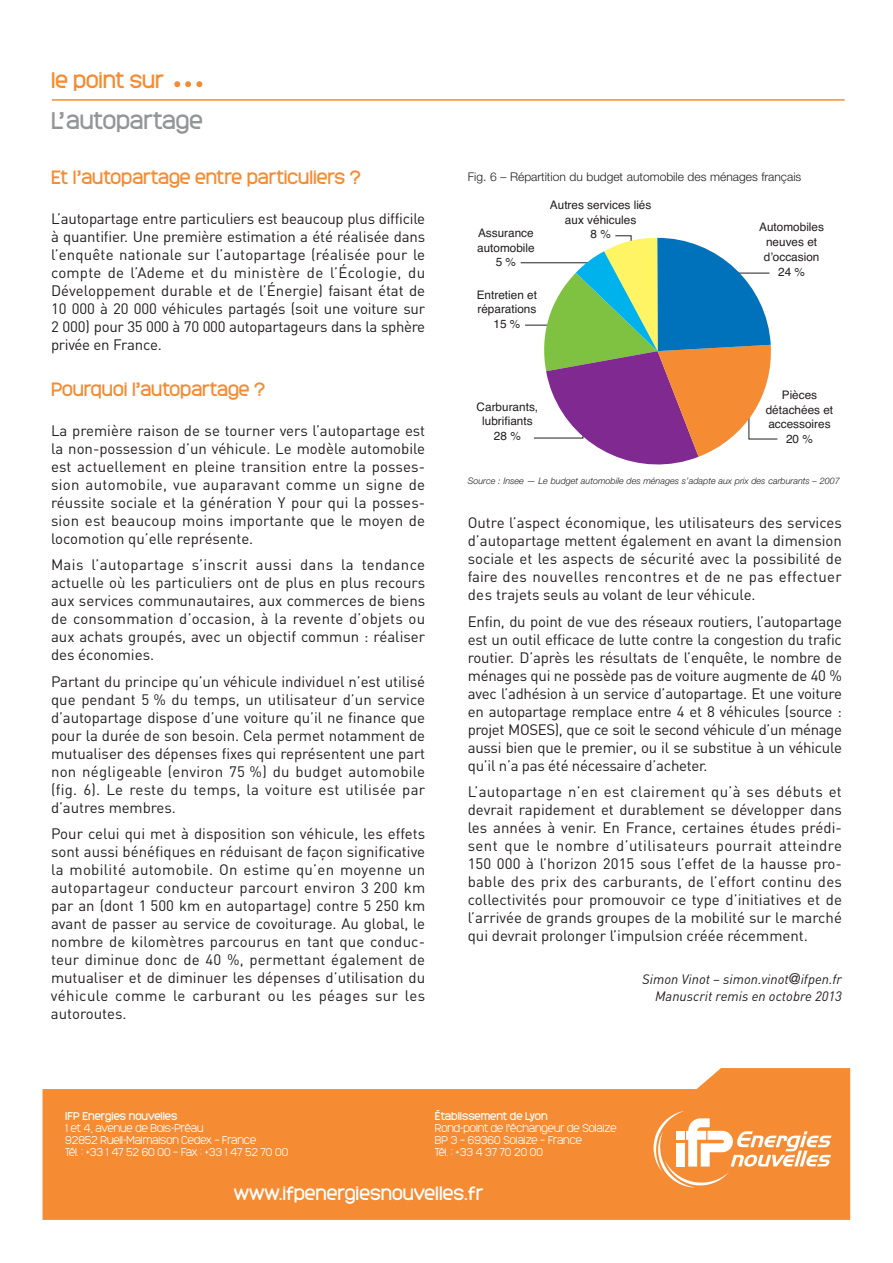
<style>
.page{position:relative;width:893px;height:1263px;background:#fff}
.page>*{position:absolute;margin:0;border:0;box-sizing:border-box;transform-origin:0 0}
.t1{font:22.5px "Monark";color:#939598}
.t2{font:21px "Monark";color:#f58b32}
.t3{font:18px "Monark";color:#f58b32}
.t4{font:18px "Monark";color:#fff}
.t5{font:15px/18px "DIN";color:#231f20;text-align:justify}
.t6{font:italic 13.5px/16.5px "DIN";color:#231f20;text-align:right}
.t7{font:300 12px "Helvetica Neue LT Std";color:#231f20}
.t8{font:11.85px/14.7px "Helvetica";color:#231f20;text-align:center}
.t9{font:300 10.5px/12px "Monark";color:#fff}
.t10{font:10.5px "Monark";color:#fff}
.t11{font:italic 300 9px "Helvetica Neue LT Std";color:#231f20}
.s1{font-family:"Helvetica Neue LT Std";font-size:15px}
</style>
<div class="page">
<svg style="left:43px;top:1068px;width:807px;height:152px;background:#f69a4c"></svg>
<svg style="left:653px;top:1111px;width:178px;height:76px"></svg>
<svg style="left:174px;top:81px;width:28px;height:6px"></svg>
<hr style="left:52px;top:99px;width:793px;height:2px;background:#f58b32">
<hr style="left:521px;top:262px;width:68px;height:1px;background:#231f20">
<hr style="left:525px;top:325px;width:31px;height:1px;background:#231f20">
<svg style="left:533px;top:235px;width:245px;height:229px"></svg>
<h2 class="t2" style="left:51px;top:65px;width:115px">le point sur</h2>
<h1 class="t1" style="left:51px;top:105px;width:153px">L’autopartage</h1>
<p class="t3" style="left:51px;top:165px;width:311px">Et l’autopartage entre particuliers ?</p>
<p class="t5" style="left:51px;top:209px;width:376px">L’autopartage entre particuliers est beaucoup plus difficile à quantifier. Une première estimation a été réalisée dans l’enquête nationale sur l’autopartage (réalisée pour le compte de l’Ademe et du ministère de l’Écologie, du Développement durable et de l’Énergie) faisant état de 10 000 à 20 000 véhicules partagés (soit une voiture sur 2 000) pour 35 000 à 70 000 autopartageurs dans la sphère privée en France.</p>
<p class="t3" style="left:51px;top:377px;width:216px">Pourquoi l’autopartage ?</p>
<p class="t5" style="left:51px;top:421px;width:376px">La première raison de se tourner vers l’autopartage est la non-possession d’un véhicule. Le modèle automobile est actuellement en pleine transition entre la posses&shy;sion automobile, vue auparavant comme un signe de réussite sociale et la génération Y pour qui la posses&shy;sion est beaucoup moins importante que le moyen de locomotion qu’elle représente.</p>
<p class="t5" style="left:51px;top:555px;width:376px">Mais l’autopartage s’inscrit aussi dans la tendance actuelle où les particuliers ont de plus en plus recours aux services communautaires, aux commerces de biens de consommation d’occasion, à la revente d’objets ou aux achats groupés, avec un objectif commun : réaliser des économies.</p>
<p class="t5" style="left:51px;top:672px;width:376px">Partant du principe qu’un véhicule individuel n’est utilisé que pendant 5 % du temps, un utilisateur d’un service d’autopartage dispose d’une voiture qu’il ne finance que pour la durée de son besoin. Cela permet notamment de mutualiser des dépenses fixes qui représentent une part non négligeable (environ 75 %) du budget automobile (fig. 6). Le reste du temps, la voiture est utilisée par d’autres membres.</p>
<p class="t5" style="left:51px;top:824px;width:376px">Pour celui qui met à disposition son véhicule, les effets sont aussi bénéfiques en réduisant de façon significative la mobilité automobile. On estime qu’en moyenne un autopartageur conducteur parcourt environ 3 200 km par an (dont 1 500 km en autopartage) contre 5 250 km avant de passer au service de covoiturage. Au global, le nombre de kilomètres parcourus en tant que conduc&shy;teur diminue donc de 40 %, permettant également de mutualiser et de diminuer les dépenses d’utilisation du véhicule comme le carburant ou les péages sur les autoroutes.</p>
<p class="t7" style="left:468px;top:173px;width:335px">Fig. 6 – Répartition du budget automobile des ménages français</p>
<p class="t8" style="left:477px;top:226px;width:59px">Assurance automobile<br>5 %</p>
<p class="t8" style="left:477px;top:287px;width:62px">Entretien et réparations<br>15 %</p>
<p class="t8" style="left:550px;top:198px;width:103px">Autres services liés aux véhicules<br>8 %</p>
<p class="t8" style="left:477px;top:399px;width:63px">Carburants, lubrifiants<br>28 %</p>
<p class="t8" style="left:759px;top:220px;width:66px">Automobiles neuves et d’occasion<br>24 %</p>
<p class="t8" style="left:766px;top:388px;width:69px">Pièces détachées et accessoires<br>20 %</p>
<p class="t11" style="left:468px;top:478px;width:374px">Source : Insee — Le budget automobile des ménages s’adapte aux prix des carburants – 2007</p>
<p class="t5" style="left:468px;top:513px;width:376px">Outre l’aspect économique, les utilisateurs des services d’autopartage mettent également en avant la dimension sociale et les aspects de sécurité avec la possibilité de faire des nouvelles rencontres et de ne pas effectuer des trajets seuls au volant de leur véhicule.</p>
<p class="t5" style="left:468px;top:612px;width:376px">Enfin, du point de vue des réseaux routiers, l’autopartage est un outil efficace de lutte contre la congestion du trafic routier. D’après les résultats de l’enquête, le nombre de ménages qui ne possède pas de voiture augmente de 40 % avec l’adhésion à un service d’autopartage. Et une voiture en autopartage remplace entre 4 et 8 véhicules (source : projet MOSES), que ce soit le second véhicule d’un ménage aussi bien que le premier, ou il se substitue à un véhicule qu’il n’a pas été nécessaire d’acheter.</p>
<p class="t5" style="left:468px;top:782px;width:376px">L’autopartage n’en est clairement qu’à ses débuts et devrait rapidement et durablement se développer dans les années à venir. En France, certaines études prédi&shy;sent que le nombre d’utilisateurs pourrait atteindre 150 000 à l’horizon 2015 sous l’effet de la hausse pro&shy;bable des prix des carburants, de l’effort continu des collectivités pour promouvoir ce type d’initiatives et de l’arrivée de grands groupes de la mobilité sur le marché qui devrait prolonger l’impulsion créée récemment.</p>
<p class="t6" style="left:642px;top:970px;width:201px">Simon Vinot – simon.vinot<span class="s1">@</span>ifpen.fr<br>Manuscrit remis en octobre 2013</p>
<p class="t10" style="left:65px;top:1109px;width:114px">IFP Energies nouvelles</p>
<p class="t9" style="left:65px;top:1122px;width:224px">1 et 4, avenue de Bois-Préau<br>92852 Rueil-Malmaison Cedex – France<br>Tél. : +33 1 47 52 60 00 – Fax : +33 1 47 52 70 00</p>
<p class="t10" style="left:435px;top:1109px;width:114px">Établissement de Lyon</p>
<p class="t9" style="left:435px;top:1122px;width:183px">Rond-point de l’échangeur de Solaize<br>BP 3 – 69360 Solaize – France<br>Tél. : +33 4 37 70 20 00</p>
<p class="t4" style="left:234px;top:1181px;width:251px">www.ifpenergiesnouvelles.fr</p>
</div>
